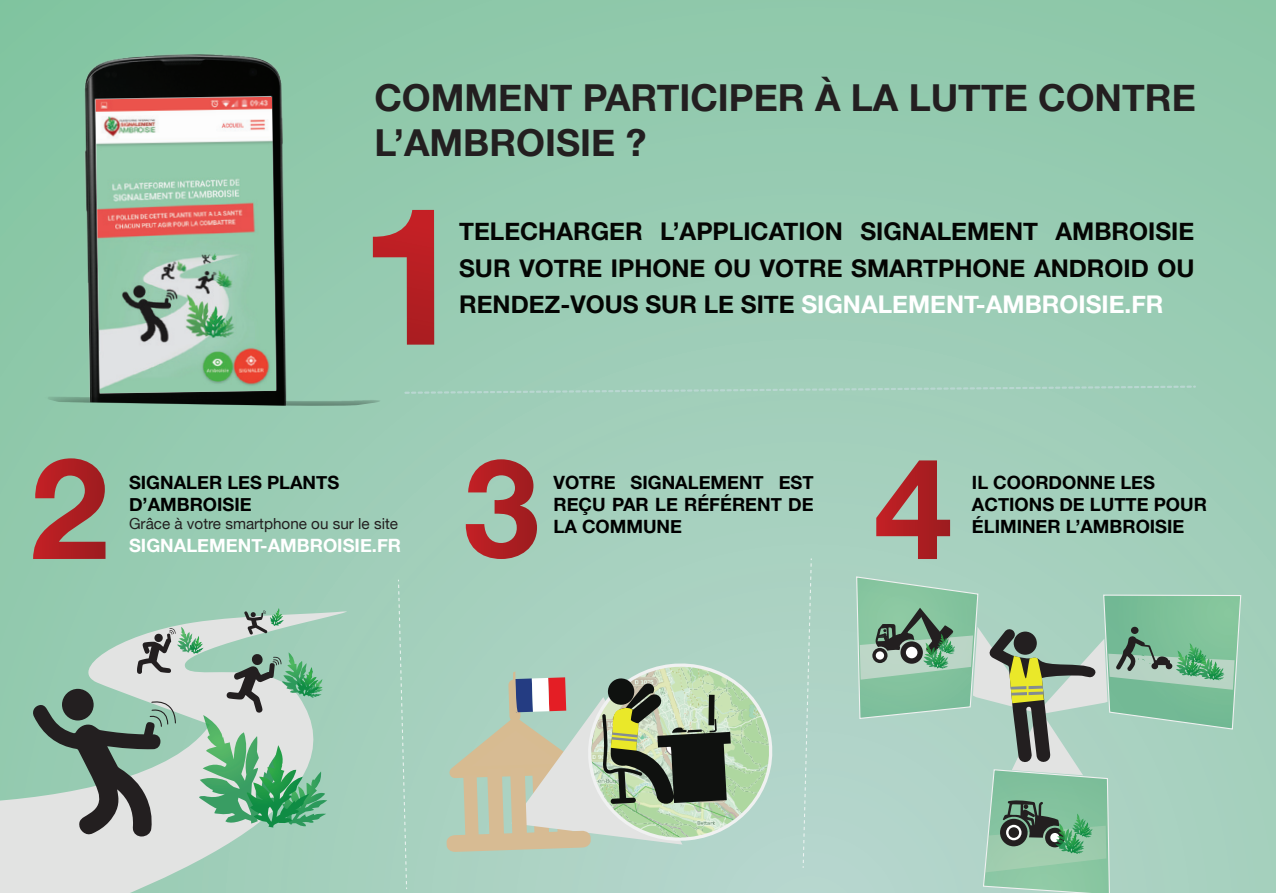
<style>
.page{position:relative;width:1276px;height:893px;background:#fff}
.page>*{position:absolute;margin:0;border:0;box-sizing:border-box;transform-origin:0 0}
.t1{font:700 37.2px/44.7px "Helvetica Neue";color:#231f20}
.t2{font:700 24.3px/36.6px "Helvetica Neue";color:#040503;text-align:justify}
.t3{font:700 18.3px/21.9px "Helvetica Neue";color:#000}
.t4{font:700 18.3px "Helvetica Neue";color:#fff}
.t5{font:15.3px "Helvetica Neue";color:#231f20}
.s1{color:#fff}
</style>
<div class="page">
<div style="left:0;top:0;width:1276px;height:893px;background:linear-gradient(to bottom,#8dc8a9,#b0d4c7)"></div>
<svg style="left:398px;top:580px;width:9px;height:309px;background:#a8d1bf"></svg>
<svg style="left:0;top:611px;width:370px;height:282px;background:#b3d4c5"></svg>
<svg style="left:31px;top:608px;width:296px;height:228px;background:#9bbaa9"></svg>
<svg style="left:373px;top:210px;width:61px;height:135px;background:#a86e65"></svg>
<svg style="left:33px;top:458px;width:72px;height:101px;background:#a2695f"></svg>
<svg style="left:465px;top:459px;width:72px;height:100px;background:#a7736b"></svg>
<svg style="left:876px;top:460px;width:74px;height:99px;background:#a97971"></svg>
<svg style="left:439px;top:657px;width:336px;height:195px;background:#acbba4"></svg>
<svg style="left:855px;top:576px;width:386px;height:317px;background:#9bc4ae"></svg>
<img style="left:44px;top:19px;width:284px;height:377px">
<img style="left:96px;top:97px;width:180px;height:296px">
<svg style="left:44px;top:396px;width:337px;height:10px;background:#4a6557"></svg>
<svg style="left:403px;top:384px;width:794px;height:11px;background:#a3cebc"></svg>
<svg style="left:802px;top:558px;width:10px;height:310px;background:#b2d5c9"></svg>
<h1 class="t1" style="left:374px;top:74px;width:823px">COMMENT PARTICIPER À LA LUTTE CONTRE<br>L’AMBROISIE ?</h1>
<p class="t2" style="left:459px;top:212px;width:737px">TELECHARGER L’APPLICATION SIGNALEMENT AMBROISIE SUR VOTRE IPHONE OU VOTRE SMARTPHONE ANDROID OU RENDEZ-VOUS SUR LE SITE <span class="s1">SIGNALEMENT-AMBROISIE.FR</span></p>
<p class="t3" style="left:129px;top:471px;width:212px">SIGNALER LES PLANTS<br>D’AMBROISIE</p>
<p class="t5" style="left:129px;top:514px;width:270px">Grâce à votre smartphone ou sur le site</p>
<p class="t4" style="left:129px;top:534px;width:274px">SIGNALEMENT-AMBROISIE.FR</p>
<p class="t3" style="left:553px;top:471px;width:262px;text-align:justify">VOTRE SIGNALEMENT EST REÇU PAR LE RÉFÉRENT DE LA COMMUNE</p>
<p class="t3" style="left:972px;top:471px;width:236px">IL COORDONNE LES<br>ACTIONS DE LUTTE POUR<br>ÉLIMINER L’AMBROISIE</p>
</div>
